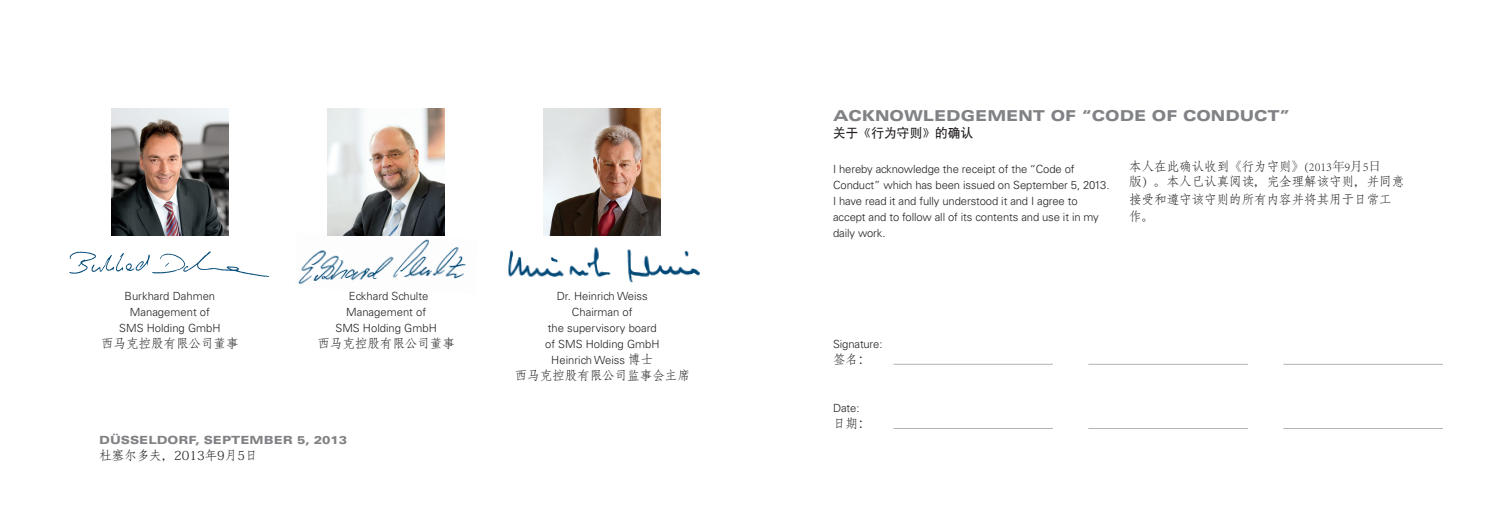
<style>
.page{position:relative;width:1489px;height:525px;background:#fff}
.page>*{position:absolute;margin:0;border:0;box-sizing:border-box;transform-origin:0 0}
.t1{font:900 expanded 15px "Univers";color:#808285}
.t2{font:12.5px/15.5px "Adobe Fangsong Std";color:#231f20}
.t3{font:12.5px "SIL Hei Med Jian";letter-spacing:.02em;color:#231f20}
.t4{font:300 11.25px/16px "Univers";letter-spacing:-.01em;color:#231f20;text-align:center}
.t5{font:900 expanded 11.25px "Univers";color:#808285}
.s1{font-family:"Adobe Fangsong Std";font-weight:400;font-size:12.5px}
.s2{font-family:"Adobe Song Std";font-weight:300}
</style>
<div class="page">
<img style="left:508px;top:235px;width:192px;height:48px">
<img style="left:544px;top:109px;width:117px;height:126px">
<img style="left:298px;top:233px;width:168px;height:52px">
<img style="left:327px;top:109px;width:117px;height:126px">
<img style="left:69px;top:251px;width:199px;height:25px">
<img style="left:111px;top:109px;width:117px;height:126px">
<hr style="left:893px;top:364px;width:159px;height:1px;background:#b2b3b7">
<hr style="left:1088px;top:364px;width:159px;height:1px;background:#b2b3b7">
<hr style="left:1283px;top:364px;width:159px;height:1px;background:#b2b3b7">
<hr style="left:893px;top:428px;width:159px;height:1px;background:#b2b3b7">
<hr style="left:1088px;top:428px;width:159px;height:1px;background:#b2b3b7">
<hr style="left:1283px;top:428px;width:159px;height:1px;background:#b2b3b7">
<p class="t4" style="left:119px;top:288px;width:103px">Burkhard Dahmen<br>Management of<br>SMS Holding GmbH</p>
<p class="t2" style="left:101px;top:336px;width:139px">西马克控股有限公司董事</p>
<p class="t4" style="left:335px;top:288px;width:103px">Eckhard Schulte<br>Management of<br>SMS Holding GmbH</p>
<p class="t2" style="left:317px;top:336px;width:139px">西马克控股有限公司董事</p>
<p class="t5" style="left:99px;top:433px;width:249px">DÜSSELDORF, SEPTEMBER 5, 2013</p>
<p class="t2" style="left:99px;top:447px;width:160px">杜塞尔多夫，2013年9月5日</p>
<p class="t4" style="left:545px;top:288px;width:116px">Dr. Heinrich Weiss<br>Chairman of<br>the supervisory board of SMS Holding GmbH<br>Heinrich Weiss <span class="s1">博士</span></p>
<p class="t2" style="left:514px;top:368px;width:176px">西马克控股有限公司监事会主席</p>
<h1 class="t1" style="left:833px;top:107px;width:57px">ACKNOWLEDGEMENT</h1>
<h1 class="t1" style="left:1050px;top:107px;width:13px">OF</h1>
<h1 class="t1" style="left:1081px;top:107px;width:38px">“CODE</h1>
<h1 class="t1" style="left:1151px;top:107px;width:13px">OF</h1>
<h1 class="t1" style="left:1182px;top:107px;width:29px">CONDU</h1>
<h1 class="t1" style="left:1254px;top:107px;width:37px">CT”</h1>
<p class="t3" style="left:833px;top:124px;width:141px">关于《行为守则》的确认</p>
<p class="t4" style="left:833px;top:161px;width:278px;text-align:left">I hereby acknowledge the receipt of the “Code of Conduct” which has been issued on September 5, 2013.<br>I have read it and fully understood it and I agree to accept and to follow all of its contents and use it in my daily work.</p>
<p class="t2" style="left:1129px;top:158px;width:276px">本人在此确认收到《行为守则》<span class="s2">(2013年9月5日<br>版）</span>。本人已认真阅读，完全理解该守则，并同意</p>
<p class="t2" style="left:1129px;top:191px;width:264px;line-height:16.6px">接受和遵守该守则的所有内容并将其用于日常工作。</p>
<p class="t4" style="left:833px;top:336px;width:51px">Signature:</p>
<p class="t2" style="left:833px;top:352px;width:39px">签名：</p>
<p class="t4" style="left:833px;top:400px;width:28px">Date:</p>
<p class="t2" style="left:833px;top:415px;width:39px">日期：</p>
</div>
